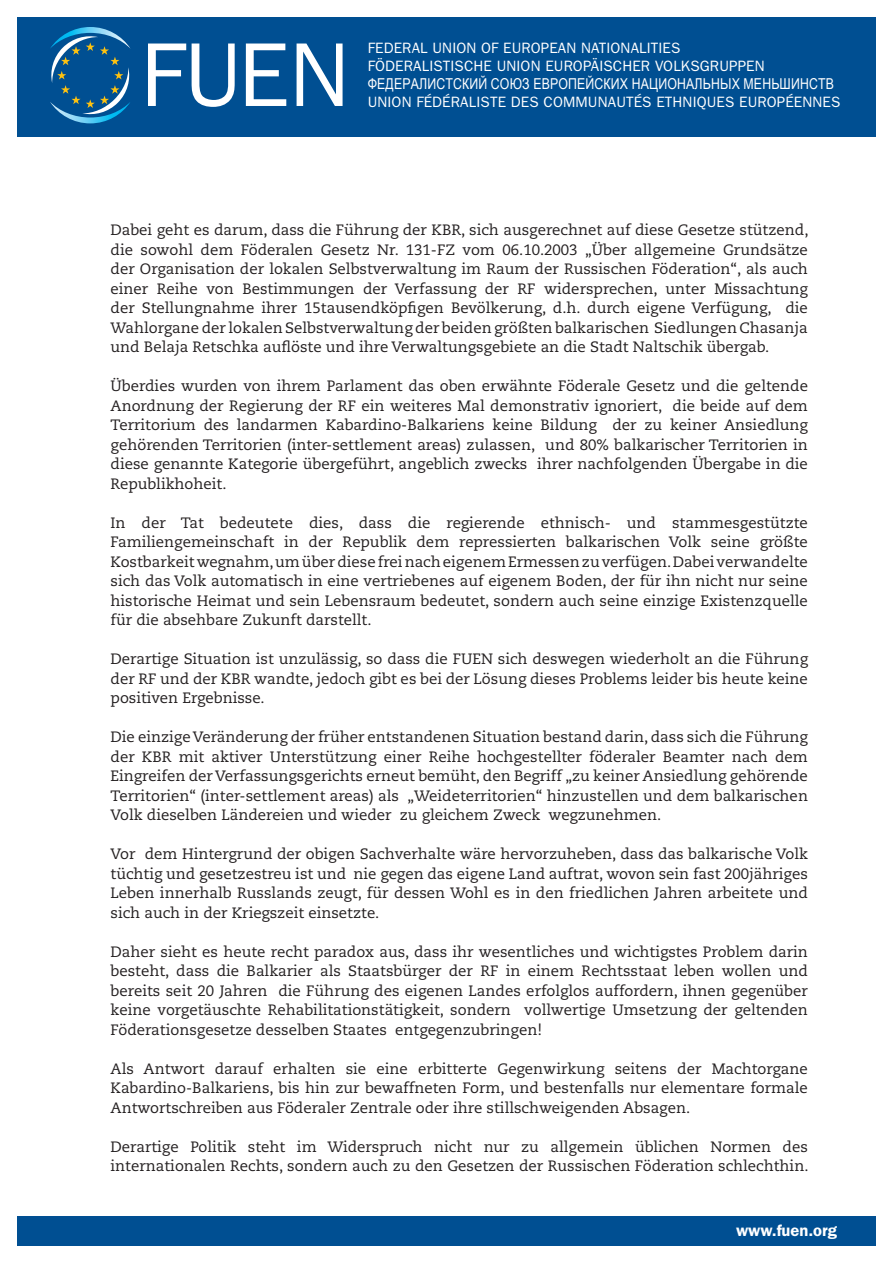
<style>
.page{position:relative;width:893px;height:1263px;background:#fff}
.page>*{position:absolute;margin:0;border:0;box-sizing:border-box;transform-origin:0 0}
.t1{font:600 16.5px "ITC Franklin Gothic Std";color:#fff}
.t2{font:15px/19.5px "Caecilia LT Std";color:#231f20;text-align:justify}
.t3{font:15px/18px "ITC Franklin Gothic Std";letter-spacing:.01em;color:#fff}
.t4{font:15px "Arial Narrow";letter-spacing:.01em;color:#fff}
</style>
<div class="page">
<div style="left:17px;top:1216px;width:859px;height:30px;background:#004f92"></div>
<div style="left:17px;top:17px;width:859px;height:119px;background:#004f92"></div>
<svg style="left:50px;top:27px;width:81px;height:96px"></svg>
<svg style="left:148px;top:44px;width:38px;height:62px"></svg>
<svg style="left:192px;top:44px;width:43px;height:63px"></svg>
<svg style="left:246px;top:44px;width:40px;height:62px"></svg>
<svg style="left:297px;top:44px;width:46px;height:62px"></svg>
<p class="t3" style="left:368px;top:39px;width:398px">FEDERAL UNION OF EU ROPEAN NATIONALITIES<br>FÖDERALISTISCHE UNION EU ROPÄISCHER VOLKSGRU PPEN</p>
<p class="t4" style="left:368px;top:73px;width:468px">ФEДЕРАЛИСТСКИЙ СОЮЗ ЕВРОПЕЙСКИХ НАЦИОНАЛЬНЫХ МЕНЬШИНСТВ</p>
<p class="t3" style="left:368px;top:93px;width:474px">UNION FÉDÉRALISTE DES COMMU NAUTÉS ETHNIQU ES EU ROPÉENNES</p>
<p class="t2" style="left:111px;top:220px;width:699px">Dabei geht es darum, dass die Führung der KBR, sich ausgerechnet auf diese Gesetze stützend, die sowohl dem Föderalen Gesetz Nr. 131-FZ vom 06.10.2003 „Über allgemeine Grundsätze der Organisation der lokalen Selbstverwaltung im Raum der Russischen Föderation“, als auch einer Reihe von Bestimmungen der Verfassung der RF widersprechen, unter Missachtung der Stellungnahme ihrer 15tausendköpfigen Bevölkerung, d.h. durch eigene Verfügung, die Wahlorgane der lokalen Selbstverwaltung der beiden größten balkarischen Siedlungen Chasanja und Belaja Retschka auflöste und ihre Verwaltungsgebiete an die Stadt Naltschik übergab.</p>
<p class="t2" style="left:111px;top:376px;width:699px">Überdies wurden von ihrem Parlament das oben erwähnte Föderale Gesetz und die geltende Anordnung der Regierung der RF ein weiteres Mal demonstrativ ignoriert, die beide auf dem Territorium des landarmen Kabardino-Balkariens keine Bildung der zu keiner Ansiedlung gehörenden Territorien (inter-settlement areas) zulassen, und 80% balkarischer Territorien in diese genannte Kategorie übergeführt, angeblich zwecks ihrer nachfolgenden Übergabe in die Republikhoheit.</p>
<p class="t2" style="left:111px;top:513px;width:699px">In der Tat bedeutete dies, dass die regierende ethnisch- und stammesgestützte Familiengemeinschaft in der Republik dem repressierten balkarischen Volk seine größte Kostbarkeit wegnahm, um über diese frei nach eigenem Ermessen zu verfügen. Dabei verwandelte sich das Volk automatisch in eine vertriebenes auf eigenem Boden, der für ihn nicht nur seine historische Heimat und sein Lebensraum bedeutet, sondern auch seine einzige Existenzquelle für die absehbare Zukunft darstellt.</p>
<p class="t2" style="left:111px;top:649px;width:699px">Derartige Situation ist unzulässig, so dass die FUEN sich deswegen wiederholt an die Führung der RF und der KBR wandte, jedoch gibt es bei der Lösung dieses Problems leider bis heute keine positiven Ergebnisse.</p>
<p class="t2" style="left:111px;top:727px;width:699px">Die einzige Veränderung der früher entstandenen Situation bestand darin, dass sich die Führung der KBR mit aktiver Unterstützung einer Reihe hochgestellter föderaler Beamter nach dem Eingreifen der Verfassungsgerichts erneut bemüht, den Begriff „zu keiner Ansiedlung gehörende Territorien“ (inter-settlement areas) als „Weideterritorien“ hinzustellen und dem balkarischen Volk dieselben Ländereien und wieder zu gleichem Zweck wegzunehmen.</p>
<p class="t2" style="left:111px;top:844px;width:699px">Vor dem Hintergrund der obigen Sachverhalte wäre hervorzuheben, dass das balkarische Volk tüchtig und gesetzestreu ist und nie gegen das eigene Land auftrat, wovon sein fast 200jähriges Leben innerhalb Russlands zeugt, für dessen Wohl es in den friedlichen Jahren arbeitete und sich auch in der Kriegszeit einsetzte.</p>
<p class="t2" style="left:111px;top:942px;width:699px">Daher sieht es heute recht paradox aus, dass ihr wesentliches und wichtigstes Problem darin besteht, dass die Balkarier als Staatsbürger der RF in einem Rechtsstaat leben wollen und bereits seit 20 Jahren die Führung des eigenen Landes erfolglos auffordern, ihnen gegenüber keine vorgetäuschte Rehabilitationstätigkeit, sondern vollwertige Umsetzung der geltenden Föderationsgesetze desselben Staates entgegenzubringen!</p>
<p class="t2" style="left:111px;top:1059px;width:699px">Als Antwort darauf erhalten sie eine erbitterte Gegenwirkung seitens der Machtorgane Kabardino-Balkariens, bis hin zur bewaffneten Form, und bestenfalls nur elementare formale Antwortschreiben aus Föderaler Zentrale oder ihre stillschweigenden Absagen.</p>
<p class="t2" style="left:111px;top:1137px;width:699px">Derartige Politik steht im Widerspruch nicht nur zu allgemein üblichen Normen des internationalen Rechts, sondern auch zu den Gesetzen der Russischen Föderation schlechthin.</p>
<p class="t1" style="left:736px;top:1221px;width:102px">www.fuen.org</p>
</div>
